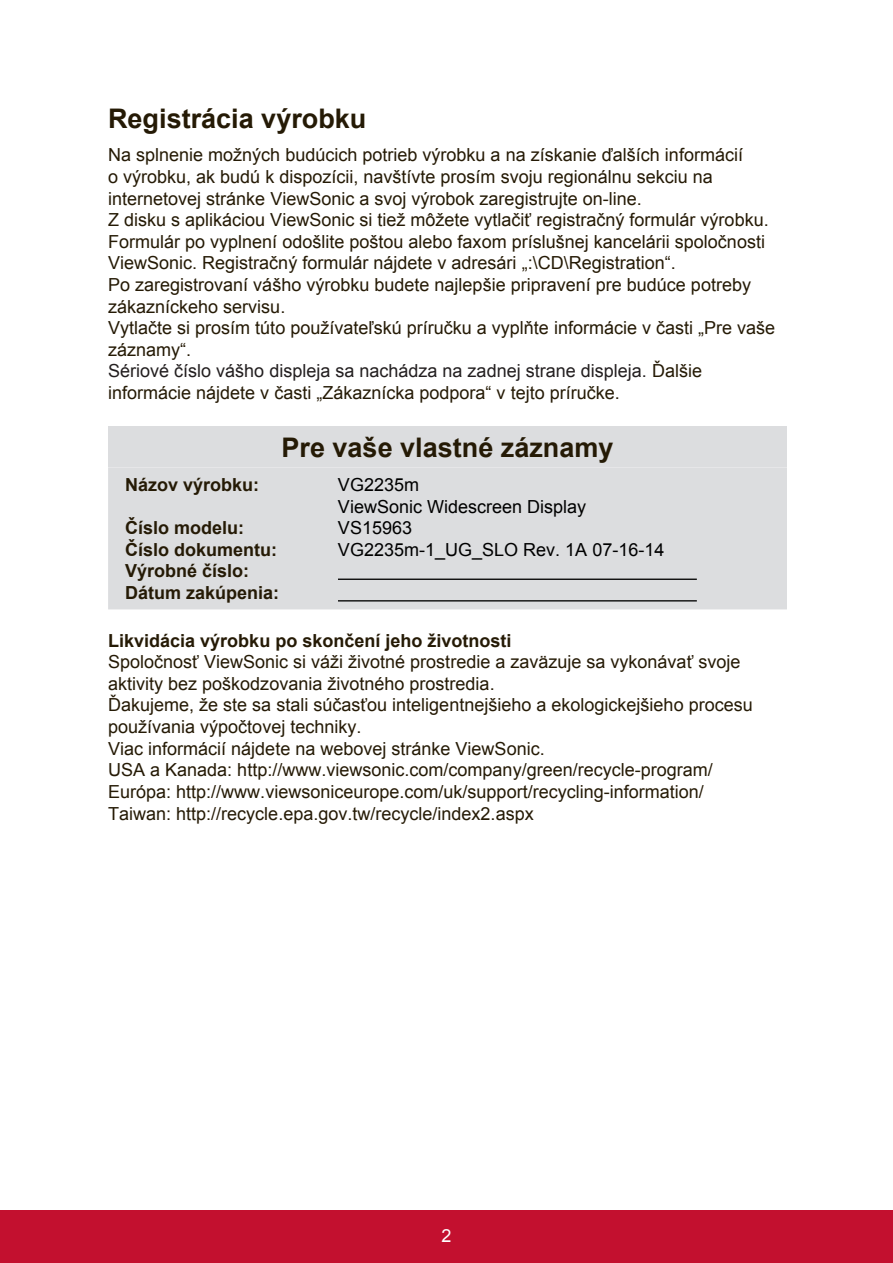
<style>
.page{position:relative;width:893px;height:1263px;background:#fff}
.page>*{position:absolute;margin:0;border:0;box-sizing:border-box;transform-origin:0 0}
.t1{font:700 27px "Arial";color:#251a05}
.t2{font:18px/21.6px "Arial";color:#251a05}
.t3{font:700 18px/21.6px "Arial";color:#251a05}
.t4{font:18px/21.6px "Arial";color:#000}
.t5{font:18px "Arial";color:#fff}
.s1{color:#231f20}
</style>
<div class="page">
<div style="left:0;top:1210px;width:892px;height:53px;background:#c3102f"></div>
<div style="left:108px;top:426px;width:678px;height:41px;background:#dcdddf"></div>
<div style="left:108px;top:467px;width:678px;height:142px;background:#dcdddf"></div>
<hr style="left:338px;top:578px;width:358px;height:2px;background:#000">
<hr style="left:338px;top:600px;width:358px;height:1px;background:#000">
<h1 class="t1" style="left:108px;top:100px;width:260px">Registrácia výrobku</h1>
<p class="t2" style="left:108px;top:144px;width:668px">Na splnenie možných budúcich potrieb výrobku a na získanie ďalších informácií<br>o výrobku, ak budú k dispozícii, navštívte prosím svoju regionálnu sekciu na internetovej stránke ViewSonic a svoj výrobok zaregistrujte on-line.<br>Z disku s aplikáciou ViewSonic si tiež môžete vytlačiť registračný formulár výrobku.<br>Formulár po vyplnení odošlite poštou alebo faxom príslušnej kancelárii spoločnosti ViewSonic. Registračný formulár nájdete v adresári „:\CD\Registration“.<br>Po zaregistrovaní vášho výrobku budete najlepšie pripravení pre budúce potreby zákazníckeho servisu.<br>Vytlačte si prosím túto používateľskú príručku a vyplňte informácie v časti „Pre vaše záznamy“.<br><span class="s1">Sériové číslo vášho displeja sa nachádza na zadnej strane displeja.</span> Ďalšie informácie nájdete v časti „Zákaznícka podpora“ v tejto príručke.</p>
<h1 class="t1" style="left:281px;top:429px;width:333px">Pre vaše vlastné záznamy</h1>
<p class="t3" style="left:125px;top:474px;width:136px">Názov výrobku:</p>
<p class="t3" style="left:125px;top:517px;width:156px">Číslo modelu:<br>Číslo dokumentu:<br>Výrobné číslo:<br>Dátum zakúpenia:</p>
<p class="t4" style="left:338px;top:474px;width:328px">VG2235m<br>ViewSonic Widescreen Display<br>VS15963<br>VG2235m-1_UG_SLO Rev. 1A 07-16-14</p>
<p class="t3" style="left:108px;top:630px;width:405px">Likvidácia výrobku po skončení jeho životnosti</p>
<p class="t2" style="left:108px;top:651px;width:646px">Spoločnosť ViewSonic si váži životné prostredie a zaväzuje sa vykonávať svoje aktivity bez poškodzovania životného prostredia.<br>Ďakujeme, že ste sa stali súčasťou inteligentnejšieho a ekologickejšieho procesu používania výpočtovej techniky.<br>Viac informácií nájdete na webovej stránke ViewSonic.<br>USA a Kanada: http://www.viewsonic.com/company/green/recycle-program/ Európa: http://www.viewsoniceurope.com/uk/support/recycling-information/ Taiwan: http://recycle.epa.gov.tw/recycle/index2.aspx</p>
<p class="t5" style="left:441px;top:1223px;width:12px">2</p>
</div>
